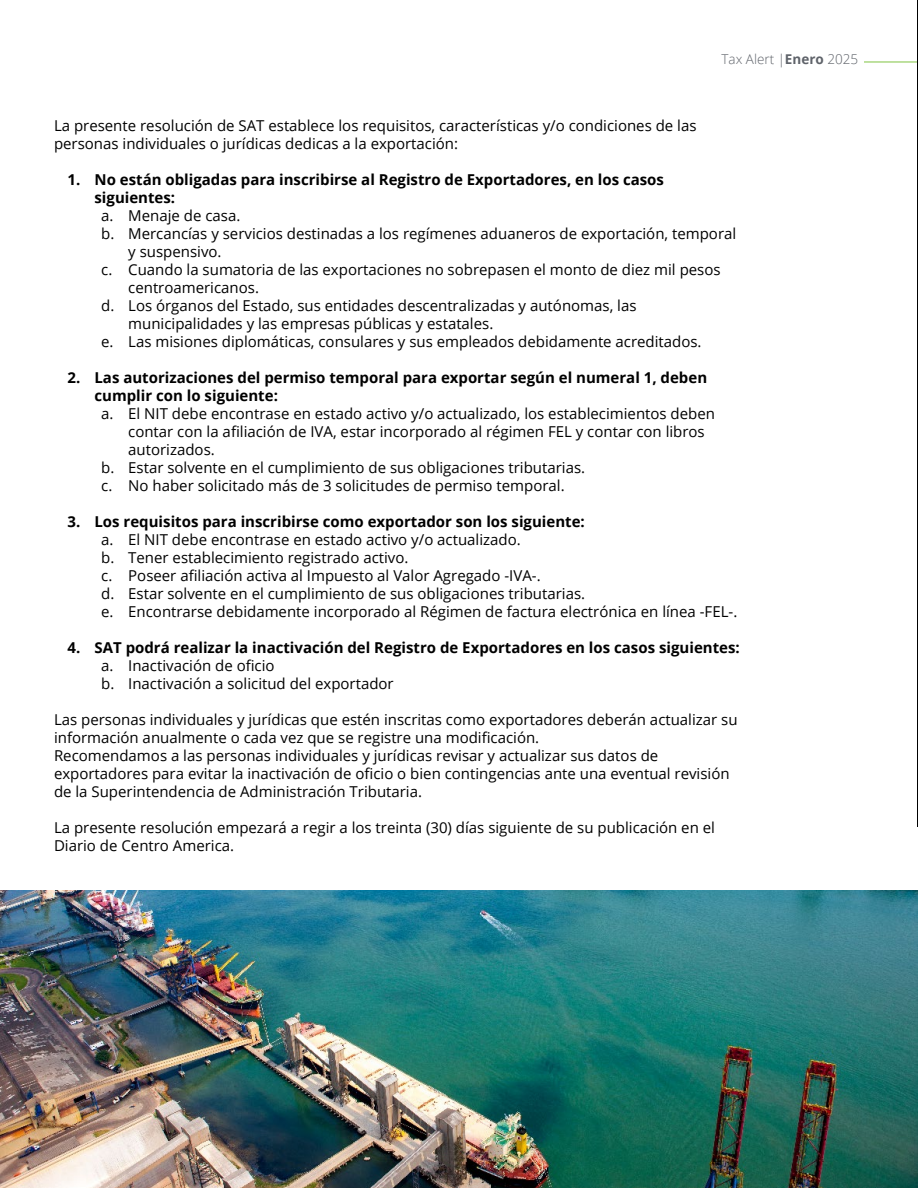
<style>
.page{position:relative;width:918px;height:1188px;background:#fff}
.page>*{position:absolute;margin:0;border:0;box-sizing:border-box;transform-origin:0 0}
.t1{font:15px/18px "Open Sans";color:#000}
.t2{font:700 15px/18px "Open Sans";color:#000}
.t3{font:300 13.5px "Open Sans";color:#5f636a}
.s1{font-weight:700}
</style>
<div class="page">
<hr style="left:864px;top:62px;width:54px;height:1px;background:#80c342">
<img style="left:0;top:890px;width:918px;height:298px">
<p class="t3" style="left:721px;top:50px;width:138px">Tax Alert |<span class="s1">Enero</span> 2025</p>
<p class="t1" style="left:54px;top:116px;width:644px">La presente resolución de SAT establece los requisitos, características y/o condiciones de las personas individuales o jurídicas dedicas a la exportación:</p>
<p class="t2" style="left:94px;top:170px;width:571px;text-indent:-27px">1. No están obligadas para inscribirse al Registro de Exportadores, en los casos siguientes:</p>
<p class="t1" style="left:101px;top:206px;width:141px">a. Menaje de casa.</p>
<p class="t1" style="left:101px;top:224px;width:637px">b. Mercancías y servicios destinadas a los regímenes aduaneros de exportación, temporal</p>
<p class="t1" style="left:128px;top:242px;width:95px">y suspensivo.</p>
<p class="t1" style="left:101px;top:260px;width:621px">c. Cuando la sumatoria de las exportaciones no sobrepasen el monto de diez mil pesos</p>
<p class="t1" style="left:128px;top:278px;width:132px">centroamericanos.</p>
<p class="t1" style="left:101px;top:296px;width:537px">d. Los órganos del Estado, sus entidades descentralizadas y autónomas, las</p>
<p class="t1" style="left:128px;top:314px;width:367px">municipalidades y las empresas públicas y estatales.</p>
<p class="t1" style="left:101px;top:332px;width:602px">e. Las misiones diplomáticas, consulares y sus empleados debidamente acreditados.</p>
<p class="t2" style="left:94px;top:368px;width:614px;text-indent:-27px">2. Las autorizaciones del permiso temporal para exportar según el numeral 1, deben cumplir con lo siguiente:</p>
<p class="t1" style="left:101px;top:404px;width:615px">a. El NIT debe encontrase en estado activo y/o actualizado, los establecimientos deben</p>
<p class="t1" style="left:128px;top:422px;width:578px">contar con la afiliación de IVA, estar incorporado al régimen FEL y contar con libros</p>
<p class="t1" style="left:128px;top:440px;width:88px">autorizados.</p>
<p class="t1" style="left:101px;top:458px;width:485px">b. Estar solvente en el cumplimiento de sus obligaciones tributarias.</p>
<p class="t1" style="left:101px;top:476px;width:465px">c. No haber solicitado más de 3 solicitudes de permiso temporal.</p>
<p class="t2" style="left:67px;top:512px;width:519px">3. Los requisitos para inscribirse como exportador son los siguiente:</p>
<p class="t1" style="left:101px;top:530px;width:638px">a. El NIT debe encontrase en estado activo y/o actualizado.<br>b. Tener establecimiento registrado activo.<br>c. Poseer afiliación activa al Impuesto al Valor Agregado -IVA-.<br>d. Estar solvente en el cumplimiento de sus obligaciones tributarias.<br>e. Encontrarse debidamente incorporado al Régimen de factura electrónica en línea -FEL-.</p>
<p class="t2" style="left:67px;top:638px;width:674px">4. SAT podrá realizar la inactivación del Registro de Exportadores en los casos siguientes:</p>
<p class="t1" style="left:101px;top:656px;width:294px">a. Inactivación de oficio<br>b. Inactivación a solicitud del exportador</p>
<p class="t1" style="left:54px;top:710px;width:685px">Las personas individuales y jurídicas que estén inscritas como exportadores deberán actualizar su información anualmente o cada vez que se registre una modificación.<br>Recomendamos a las personas individuales y jurídicas revisar y actualizar sus datos de exportadores para evitar la inactivación de oficio o bien contingencias ante una eventual revisión de la Superintendencia de Administración Tributaria.</p>
<p class="t1" style="left:54px;top:818px;width:663px">La presente resolución empezará a regir a los treinta (30) días siguiente de su publicación en el<br>Diario de Centro America.</p>
</div>
